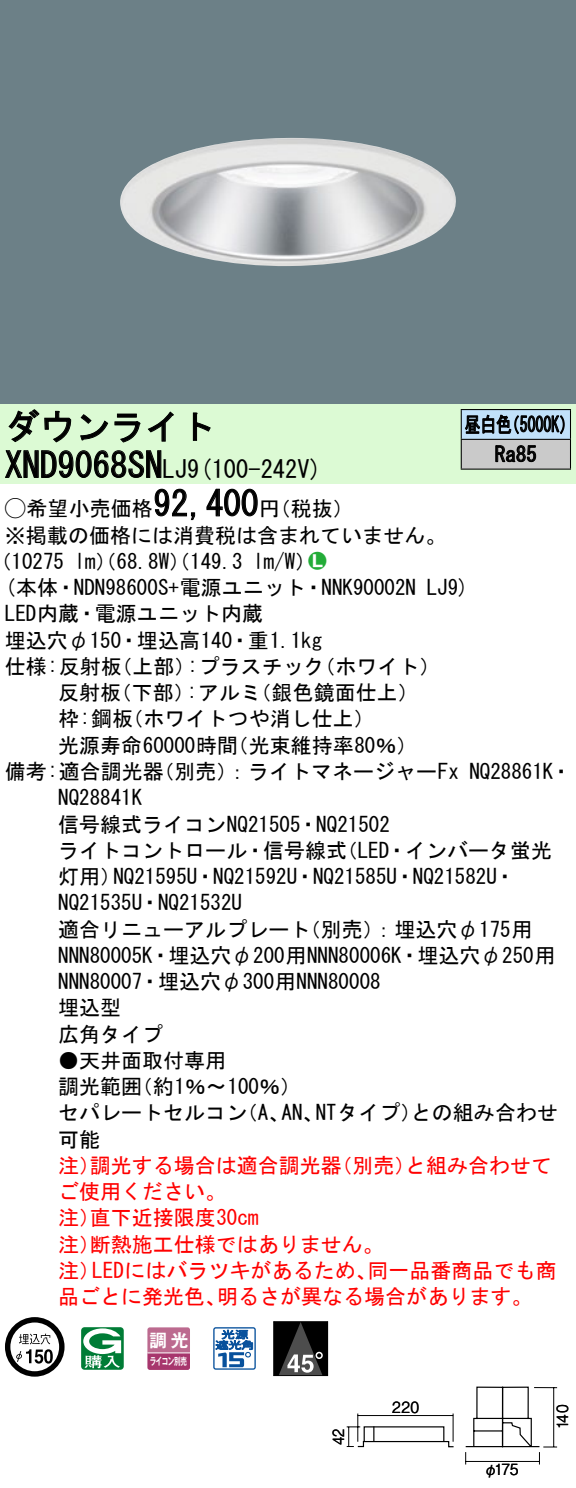
<style>
.page{position:relative;width:576px;height:1488px;background:#fff}
.page>*{position:absolute;margin:0;border:0;box-sizing:border-box;transform-origin:0 0}
.t1{font:35px "MS Gothic";color:#000}
.t2{font:24.5px "MS Gothic";color:#000}
.t3{font:21px/26.2px "MS Gothic";color:#000}
.t4{font:21px/26.2px "MS Gothic";color:#f00}
.t5{font:21px/29.8px "MS Gothic";color:#000;scale:.75 1}
.t6{font:21px "Ford Classification 1";color:#23ac38}
.t7{font:17.5px "Gothic MB101 Pro De Bold 90 pv RKSJ H";color:#fff}
.t8{font:15.4px "Gothic BBB Pro Medium 90 pv RKSJ H";letter-spacing:.015em;color:#000;scale:.9 1}
.t9{font:15.4px "Gothic BBB Pro Medium 90 pv RKSJ H";letter-spacing:.015em;color:#000;scale:.85 1}
.t10{font:10.15px "Gothic MB101 Pro De Bold 90 pv RKSJ H";letter-spacing:-.05em;color:#fff;scale:.65 1}
.s1{font-size:24.5px}
.s2{font-family:"Ford Classification 1"}
.s3{color:#fff}
</style>
<div class="page">
<div style="left:0;top:0;width:575px;height:404px;background:#6c8087"></div>
<img style="left:120px;top:138px;width:336px;height:128px">
<div style="left:0;top:404px;width:575px;height:79px;background:#dcfad4"></div>
<svg style="left:8px;top:409px;width:64px;height:34px"></svg>
<svg style="left:80px;top:413px;width:60px;height:30px"></svg>
<svg style="left:148px;top:411px;width:25px;height:31px"></svg>
<svg style="left:192px;top:412px;width:19px;height:29px"></svg>
<svg style="left:5px;top:450px;width:157px;height:28px"></svg>
<svg style="left:154px;top:488px;width:42px;height:32px"></svg>
<svg style="left:206px;top:488px;width:52px;height:29px"></svg>
<svg style="left:5px;top:1317px;width:59px;height:59px"></svg>
<svg style="left:44px;top:1349px;width:9px;height:14px"></svg>
<svg style="left:81px;top:1327px;width:43px;height:42px"></svg>
<svg style="left:147px;top:1327px;width:43px;height:42px;background:#b65b85"></svg>
<hr style="left:147px;top:1352px;width:43px;height:1px;background:#fff">
<svg style="left:213px;top:1327px;width:43px;height:42px"></svg>
<div style="left:273px;top:1321px;width:54px;height:54px;background:#000"></div>
<svg style="left:279px;top:1321px;width:43px;height:54px"></svg>
<div style="left:461px;top:409px;width:109px;height:30px;background:#c1e1fa"></div>
<div style="left:461px;top:439px;width:109px;height:30px;background:#cacaca"></div>
<hr style="left:460px;top:409px;width:110px;height:1px;background:#000">
<hr style="left:569px;top:410px;width:2px;height:29px;background:#000">
<hr style="left:460px;top:439px;width:110px;height:1px;background:#000">
<hr style="left:569px;top:440px;width:2px;height:28px;background:#000">
<hr style="left:460px;top:468px;width:110px;height:2px;background:#000">
<svg style="left:460px;top:410px;width:104px;height:58px"></svg>
<svg style="left:346px;top:1413px;width:108px;height:34px"></svg>
<svg style="left:465px;top:1386px;width:92px;height:78px"></svg>
<hr style="left:534px;top:1386px;width:23px;height:2px;background:#000">
<hr style="left:553px;top:1387px;width:1px;height:59px;background:#000">
<h1 class="t1" style="left:5px;top:409px;width:212px">ダウンライト</h1>
<p class="t2" style="left:187px;top:456px;width:136px">(9 100-242 (V</p>
<h1 class="t1" style="left:5px;top:447px;width:184px">XND9068SN<span class="s1">LJ</span></h1>
<h1 class="t1" style="left:153px;top:486px;width:106px">92,400</h1>
<p class="t3" style="left:5px;top:495px;width:442px"><span class="s2">A</span>希望小売価格<br>※掲載の価格には消費税は含まれていません。</p>
<p class="t6" style="left:308px;top:550px;width:19px">2<span class="s3">7</span></p>
<p class="t3" style="left:259px;top:495px;width:96px">（円税抜(</p>
<p class="t3" style="left:253px;top:548px;width:64px">l m (W/</p>
<p class="t3" style="left:-9px;top:548px;width:75px">（10275</p>
<p class="t3" style="left:75px;top:548px;width:169px">lm）（68.8 ）（W 149.3</p>
<p class="t5" style="left:494px;top:409px;width:57px;text-indent:-30px">昼白色<br>Ra85</p>
<p class="t5" style="left:504px;top:409px;width:96px">（5000 (K</p>
<p class="t3" style="left:5px;top:574px;width:412px">(本体・NDN98600 +S 電源ユニット・NNK90002N</p>
<p class="t3" style="left:5px;top:600px;width:259px">LED内蔵・電源ユニット内蔵</p>
<p class="t3" style="left:5px;top:627px;width:318px">埋込穴φ150・埋込高140・重1.1kg</p>
<p class="t3" style="left:314px;top:653px;width:127px">（ホワイト(</p>
<p class="t3" style="left:426px;top:574px;width:44px">LJ (9</p>
<p class="t3" style="left:187px;top:653px;width:139px">:プラスチック</p>
<p class="t3" style="left:5px;top:653px;width:118px">仕様:反射板</p>
<p class="t3" style="left:111px;top:653px;width:85px">（上部）</p>
<p class="t3" style="left:58px;top:679px;width:64px">反射板</p>
<p class="t3" style="left:111px;top:679px;width:85px">（下部）</p>
<p class="t3" style="left:187px;top:679px;width:76px">:アルミ</p>
<p class="t3" style="left:250px;top:679px;width:169px">（銀色鏡面仕上(</p>
<p class="t3" style="left:58px;top:705px;width:76px">枠:鋼板</p>
<p class="t3" style="left:122px;top:705px;width:253px">（ホワイトつや消し仕上(</p>
<p class="t3" style="left:58px;top:732px;width:181px">光源寿命60000時間</p>
<p class="t3" style="left:227px;top:732px;width:191px">（光束維持率80％(</p>
<p class="t3" style="left:153px;top:758px;width:307px">（別売：）ライトマネージャーFx</p>
<p class="t3" style="left:5px;top:758px;width:160px">備考:適合調光器</p>
<p class="t3" style="left:58px;top:784px;width:85px">NQ28841K</p>
<p class="t3" style="left:58px;top:810px;width:333px">信号線式ライコンNQ21505・NQ21502</p>
<p class="t3" style="left:336px;top:837px;width:217px">（LED・インバータ蛍光</p>
<p class="t3" style="left:469px;top:758px;width:104px">NQ28861 ・K</p>
<p class="t3" style="left:113px;top:837px;width:403px;text-indent:-55px">ライトコントロール・信号線式<br>NQ21595 ・U NQ21592 ・U NQ21585 ・U NQ21582 ・U</p>
<p class="t3" style="left:58px;top:863px;width:185px">灯用）<br>NQ21535 ・U NQ21532U</p>
<p class="t3" style="left:58px;top:915px;width:498px">適合リニューアルプレート<br>NNN80005 ・K 埋込穴φ200用NNN80006 ・K 埋込穴φ250用<br>NNN80007・埋込穴φ300用NNN80008<br>埋込型<br>広角タイプ</p>
<p class="t3" style="left:132px;top:1047px;width:171px;text-indent:-73px">●天井面取付専用<br>（約1％〜100％(</p>
<p class="t3" style="left:300px;top:915px;width:234px">（別売：）埋込穴φ175用</p>
<p class="t3" style="left:58px;top:1073px;width:85px">調光範囲</p>
<p class="t3" style="left:315px;top:1099px;width:107px">NTタイプ）</p>
<p class="t3" style="left:411px;top:1099px;width:148px">との組み合わせ</p>
<p class="t3" style="left:58px;top:1099px;width:190px">セパレートセルコン可能</p>
<p class="t3" style="left:237px;top:1099px;width:54px">（、A</p>
<p class="t3" style="left:281px;top:1099px;width:43px">AN、</p>
<p class="t4" style="left:90px;top:1152px;width:253px">調光する場合は適合調光器</p>
<p class="t4" style="left:331px;top:1152px;width:85px">（別売）</p>
<p class="t4" style="left:405px;top:1152px;width:148px">と組み合わせて</p>
<p class="t4" style="left:58px;top:1152px;width:43px">注）</p>
<p class="t4" style="left:58px;top:1178px;width:169px">ご使用ください。</p>
<p class="t4" style="left:90px;top:1204px;width:170px">直下近接限度30cm</p>
<p class="t4" style="left:90px;top:1204px;width:295px;text-indent:-32px">注）<br>断熱施工仕様ではありません。</p>
<p class="t4" style="left:58px;top:1230px;width:43px">注）</p>
<p class="t4" style="left:92px;top:1257px;width:286px">LEDにはバラツキがあるため、</p>
<p class="t4" style="left:367px;top:1257px;width:190px">同一品番商品でも商</p>
<p class="t4" style="left:58px;top:1257px;width:43px">注）</p>
<p class="t4" style="left:58px;top:1283px;width:169px">品ごとに発光色、</p>
<p class="t4" style="left:217px;top:1283px;width:317px">明るさが異なる場合があります。</p>
<p class="t7" style="left:149px;top:1325px;width:41px">調光</p>
<p class="t10" style="left:150px;top:1352px;width:59px">ライコン別売</p>
<p class="t9" style="left:326px;top:1444px;width:21px;rotate:-90deg">42</p>
<p class="t8" style="left:392px;top:1394px;width:31px">220</p>
<p class="t8" style="left:494px;top:1457px;width:28px">175</p>
<p class="t8" style="left:483px;top:1457px;width:17px">φ</p>
<p class="t8" style="left:550px;top:1429px;width:29px;rotate:-90deg">140</p>
</div>
